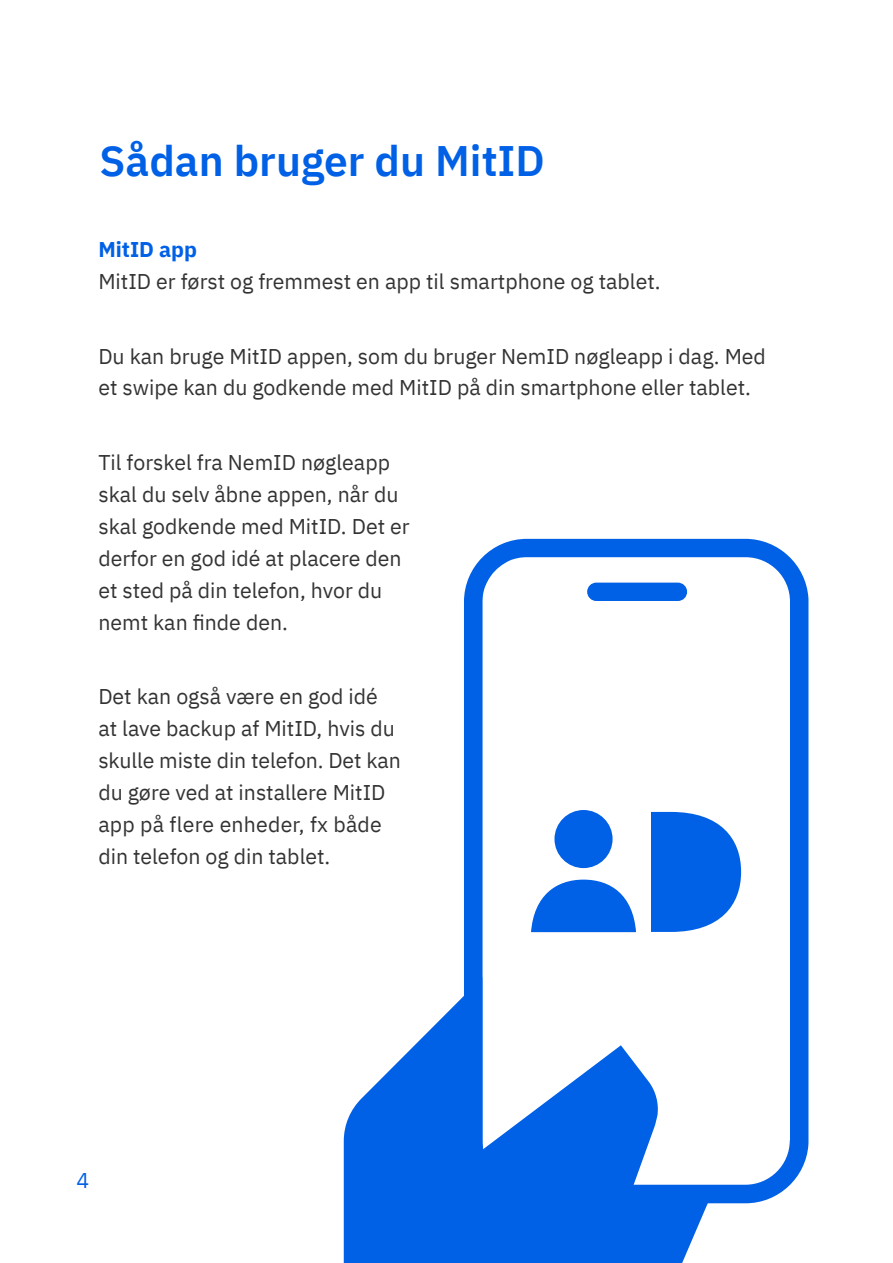
<style>
.page{position:relative;width:893px;height:1263px;background:#fff}
.page>*{position:absolute;margin:0;border:0;box-sizing:border-box;transform-origin:0 0}
.Heading_1_blue{font:600 42.6px "IBM Plex Sans";color:#0060e6}
.Paragraph_grey{font:21.3px/32px "IBM Plex Sans";color:#333}
.Sub-heading_blue{font:700 21.3px "IBM Plex Sans";color:#0060e6}
.Paragraph_grey-2{font:21.3px "IBM Plex Sans";color:#0060e6}
</style>
<div class="page">
<svg style="left:344px;top:995px;width:395px;height:268px"></svg>
<div style="left:369px;top:1045px;width:290px;height:214px;background:#0060e6"></div>
<svg style="left:464px;top:539px;width:344px;height:664px"></svg>
<hr style="left:892px;top:640px;width:1px;height:623px;background:#0060e6">
<h1 class="Heading_1_blue" style="left:100px;top:128px;width:447px">Sådan bruger du MitID</h1>
<h2 class="Sub-heading_blue" style="left:98px;top:233px;width:100px">MitID app</h2>
<p class="Paragraph_grey" style="left:98px;top:264px;width:564px">MitID er først og fremmest en app til smartphone og tablet.</p>
<p class="Paragraph_grey" style="left:98px;top:338px;width:669px">Du kan bruge MitID appen, som du bruger NemID nøgleapp i dag. Med</p>
<p class="Paragraph_grey" style="left:98px;top:370px;width:654px">et swipe kan du godkende med MitID på din smartphone eller tablet.</p>
<p class="Paragraph_grey" style="left:98px;top:445px;width:313px">Til forskel fra NemID nøgleapp skal du selv åbne appen, når du skal godkende med MitID. Det er derfor en god idé at placere den et sted på din telefon, hvor du nemt kan finde den.</p>
<p class="Paragraph_grey" style="left:98px;top:679px;width:304px">Det kan også være en god idé at lave backup af MitID, hvis du skulle miste din telefon. Det kan du gøre ved at installere MitID app på flere enheder, fx både din telefon og din tablet.</p>
<p class="Paragraph_grey-2" style="left:77px;top:1164px;width:14px">4</p>
</div>
